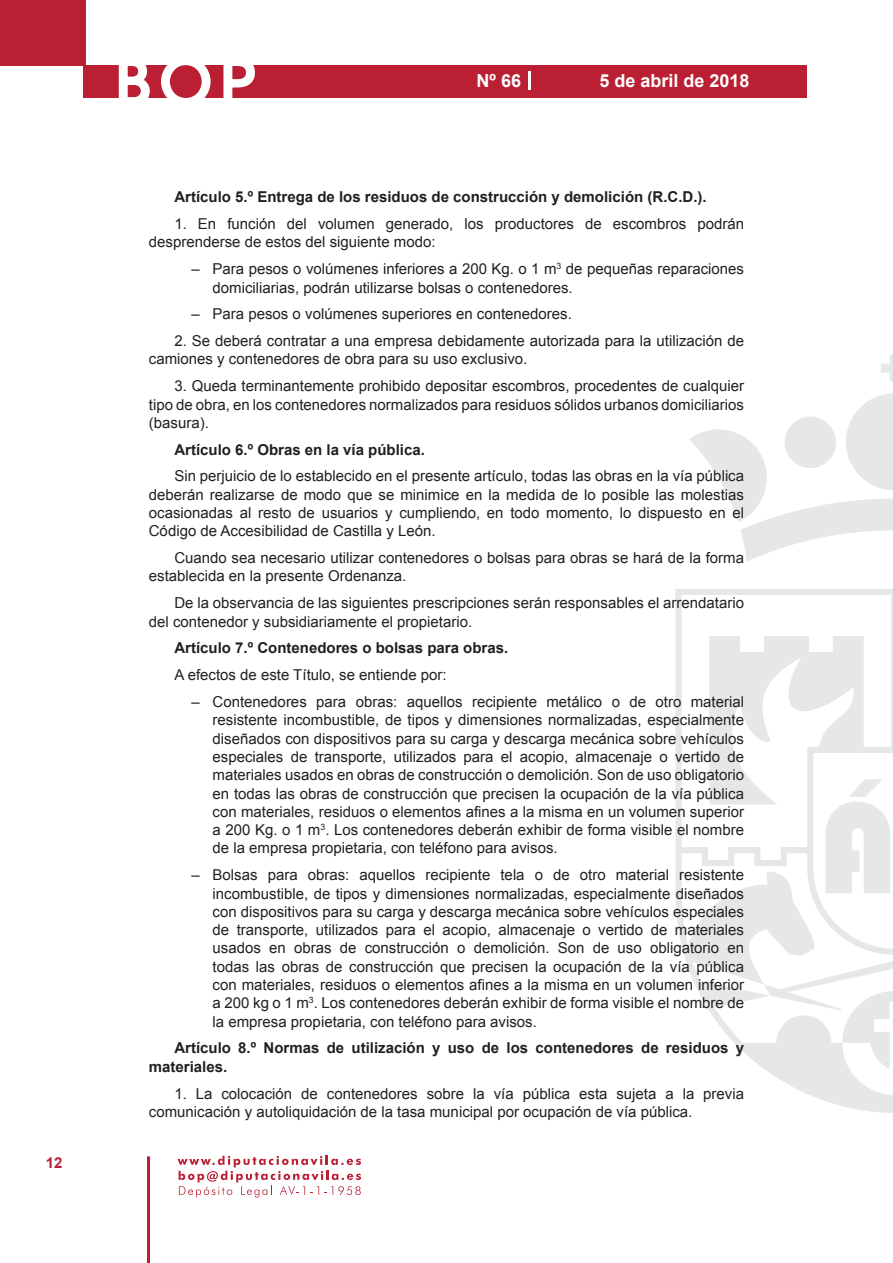
<style>
.page{position:relative;width:893px;height:1263px;background:#fff}
.page>*{position:absolute;margin:0;border:0;box-sizing:border-box;transform-origin:0 0}
.t1{font:500 61.5px "Avant Garde";color:#fff}
.t2{font:700 18px "Arial";color:#fff}
.sangria{font:15px/18.3px "Arial";color:#231f20;text-align:justify}
.texto_normal{font:15px/18.3px "Arial";color:#231f20}
.texto_normal-2{font:700 15px/18.3px "Arial";color:#231f20}
.t3{font:700 15px "Arial";color:#ba1f33}
</style>
<div class="page">
<svg style="left:178px;top:1156px;width:183px;height:41px"></svg>
<hr style="left:147px;top:1156px;width:3px;height:107px;background:#ba1f33">
<div style="left:0;top:0;width:85px;height:66px;background:#ba1f33"></div>
<div style="left:84px;top:65px;width:723px;height:33px;background:#ba1f33"></div>
<svg style="left:118px;top:65px;width:32px;height:33px"></svg>
<svg style="left:161px;top:65px;width:50px;height:33px"></svg>
<svg style="left:223px;top:65px;width:32px;height:33px"></svg>
<svg style="left:529px;top:71px;width:2px;height:19px"></svg>
<svg style="left:881px;top:355px;width:12px;height:27px"></svg>
<svg style="left:690px;top:393px;width:203px;height:168px"></svg>
<svg style="left:675px;top:589px;width:218px;height:524px"></svg>
<svg style="left:764px;top:984px;width:129px;height:86px"></svg>
<svg style="left:825px;top:779px;width:66px;height:114px"></svg>
<p class="t3" style="left:46px;top:1153px;width:18px">12</p>
<h1 class="t1" style="left:115px;top:44px;width:141px">BOP</h1>
<p class="t2" style="left:477px;top:69px;width:46px">Nº 66</p>
<p class="t2" style="left:599px;top:69px;width:152px">5 de abril de 2018</p>
<p class="texto_normal-2" style="left:174px;top:188px;width:534px">Artículo 5.º Entrega de los residuos de construcción y demolición (R.C.D.).</p>
<p class="texto_normal" style="left:149px;top:215px;width:597px;text-indent:26px">1. En función del volumen generado, los productores de escombros podrán desprenderse de estos del siguiente modo:</p>
<p class="sangria" style="left:213px;top:260px;width:533px;text-indent:-21px">– Para pesos o volúmenes inferiores a 200 Kg. o 1 m<sup>3</sup> de pequeñas reparaciones domiciliarias, podrán utilizarse bolsas o contenedores.</p>
<p class="sangria" style="left:191px;top:305px;width:382px">– Para pesos o volúmenes superiores en contenedores.</p>
<p class="texto_normal" style="left:149px;top:332px;width:597px;text-indent:26px">2. Se deberá contratar a una empresa debidamente autorizada para la utilización de camiones y contenedores de obra para su uso exclusivo.</p>
<p class="texto_normal" style="left:149px;top:377px;width:597px;text-align:justify;text-indent:26px">3. Queda terminantemente prohibido depositar escombros, procedentes de cualquier tipo de obra, en los contenedores normalizados para residuos sólidos urbanos domiciliarios (basura).</p>
<p class="texto_normal-2" style="left:174px;top:441px;width:252px">Artículo 6.º Obras en la vía pública.</p>
<p class="texto_normal" style="left:149px;top:467px;width:597px;text-align:justify;text-indent:26px">Sin perjuicio de lo establecido en el presente artículo, todas las obras en la vía pública deberán realizarse de modo que se minimice en la medida de lo posible las molestias ocasionadas al resto de usuarios y cumpliendo, en todo momento, lo dispuesto en el Código de Accesibilidad de Castilla y León.</p>
<p class="texto_normal" style="left:149px;top:549px;width:597px;text-indent:26px">Cuando sea necesario utilizar contenedores o bolsas para obras se hará de la forma establecida en la presente Ordenanza.</p>
<p class="texto_normal" style="left:149px;top:594px;width:597px;text-indent:26px">De la observancia de las siguientes prescripciones serán responsables el arrendatario del contenedor y subsidiariamente el propietario.</p>
<p class="texto_normal-2" style="left:174px;top:639px;width:335px">Artículo 7.º Contenedores o bolsas para obras.</p>
<p class="texto_normal" style="left:174px;top:666px;width:274px">A efectos de este Título, se entiende por:</p>
<p class="sangria" style="left:213px;top:693px;width:533px;text-indent:-21px">– Contenedores para obras: aquellos recipiente metálico o de otro material resistente incombustible, de tipos y dimensiones normalizadas, especialmente diseñados con dispositivos para su carga y descarga mecánica sobre vehículos especiales de transporte, utilizados para el acopio, almacenaje o vertido de materiales usados en obras de construcción o demolición. Son de uso obligatorio en todas las obras de construcción que precisen la ocupación de la vía pública con materiales, residuos o elementos afines a la misma en un volumen superior a 200 Kg. o 1 m<sup>3</sup>. Los contenedores deberán exhibir de forma visible el nombre de la empresa propietaria, con teléfono para avisos.</p>
<p class="sangria" style="left:213px;top:866px;width:533px;text-indent:-21px">– Bolsas para obras: aquellos recipiente tela o de otro material resistente incombustible, de tipos y dimensiones normalizadas, especialmente diseñados con dispositivos para su carga y descarga mecánica sobre vehículos especiales de transporte, utilizados para el acopio, almacenaje o vertido de materiales usados en obras de construcción o demolición. Son de uso obligatorio en todas las obras de construcción que precisen la ocupación de la vía pública con materiales, residuos o elementos afines a la misma en un volumen inferior a 200 kg o 1 m<sup>3</sup>. Los contenedores deberán exhibir de forma visible el nombre de la empresa propietaria, con teléfono para avisos.</p>
<p class="texto_normal-2" style="left:149px;top:1039px;width:597px;text-indent:26px">Artículo 8.º Normas de utilización y uso de los contenedores de residuos y materiales.</p>
<p class="texto_normal" style="left:149px;top:1084px;width:597px;text-indent:26px">1. La colocación de contenedores sobre la vía pública esta sujeta a la previa comunicación y autoliquidación de la tasa municipal por ocupación de vía pública.</p>
</div>
